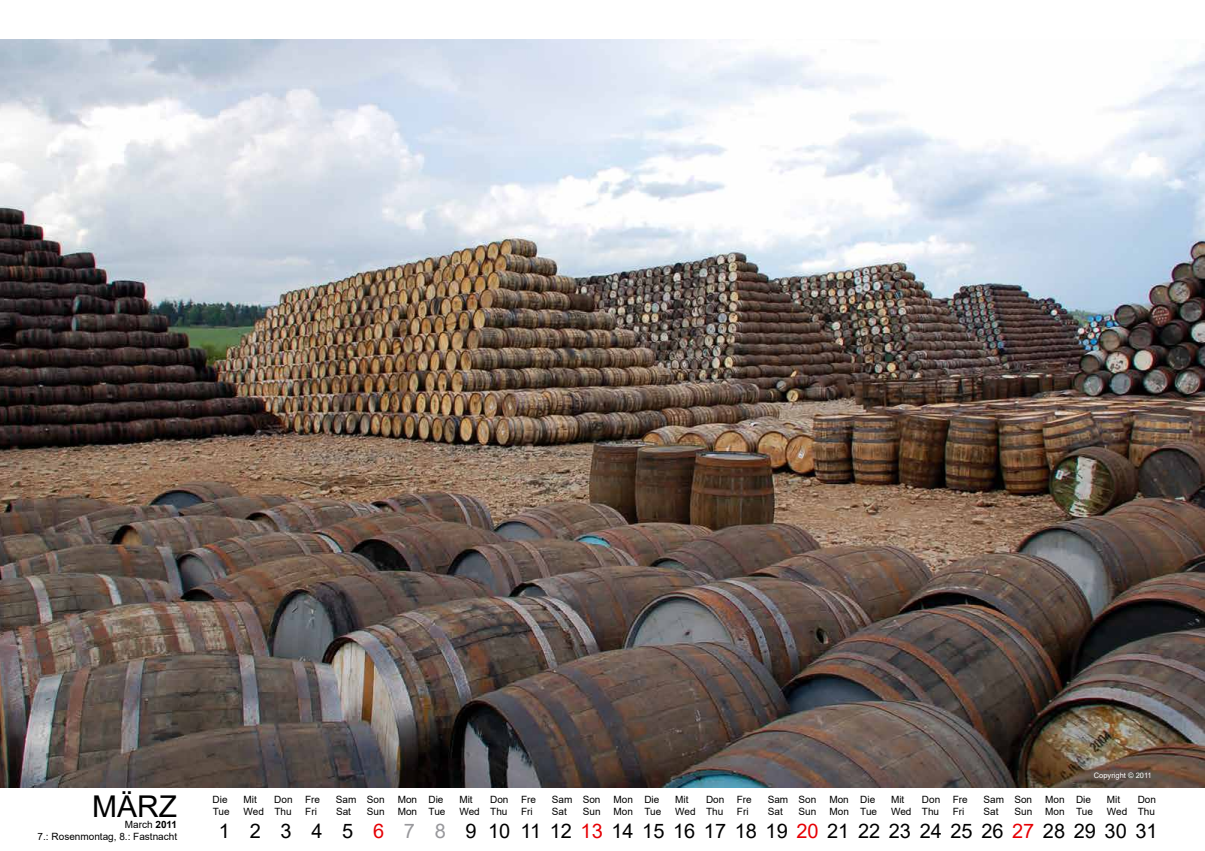
<style>
.page{position:relative;width:1205px;height:851px;background:#fff}
.page>*{position:absolute;margin:0;border:0;box-sizing:border-box;transform-origin:0 0}
.t1{font:30px "Arial";color:#000}
.t2{font:20px "Arial";color:#000}
.t3{font:10px/12px "Arial";color:#000;text-align:right}
.t4{font:7.5px "Arial";color:#fff}
.s1{color:#e60005}
.s2{color:#98989c}
.s3{font-weight:700}
</style>
<div class="page">
<img style="left:0;top:39px;width:1205px;height:748px">
<p class="t4" style="left:1094px;top:770px;width:59px">Copyright © 2011</p>
<h1 class="t1" style="left:92px;top:785px;width:86px">MÄRZ</h1>
<p class="t3" style="left:213px;top:793px;width:16px">Die</p>
<p class="t3" style="left:243px;top:793px;width:15px">Mit</p>
<p class="t3" style="left:274px;top:793px;width:47px">Don Fre</p>
<p class="t3" style="left:336px;top:793px;width:50px">Sam Son</p>
<p class="t3" style="left:398px;top:793px;width:47px">Mon Die</p>
<p class="t3" style="left:459px;top:793px;width:15px">Mit</p>
<p class="t3" style="left:490px;top:793px;width:47px">Don Fre</p>
<p class="t3" style="left:552px;top:793px;width:50px">Sam Son</p>
<p class="t3" style="left:613px;top:793px;width:47px">Mon Die</p>
<p class="t3" style="left:675px;top:793px;width:15px">Mit</p>
<p class="t3" style="left:706px;top:793px;width:47px">Don Fre</p>
<p class="t3" style="left:768px;top:793px;width:50px">Sam Son</p>
<p class="t3" style="left:829px;top:793px;width:47px">Mon Die</p>
<p class="t3" style="left:891px;top:793px;width:15px">Mit</p>
<p class="t3" style="left:922px;top:793px;width:47px">Don Fre</p>
<p class="t3" style="left:983px;top:793px;width:50px">Sam Son</p>
<p class="t3" style="left:1045px;top:793px;width:47px">Mon Die</p>
<p class="t3" style="left:1107px;top:793px;width:15px">Mit</p>
<p class="t3" style="left:1137px;top:793px;width:20px">Don</p>
<p class="t3" style="left:213px;top:805px;width:18px">Tue</p>
<p class="t3" style="left:244px;top:805px;width:50px">Wed Thu</p>
<p class="t3" style="left:305px;top:805px;width:13px">Fri</p>
<p class="t3" style="left:336px;top:805px;width:17px">Sat</p>
<p class="t3" style="left:367px;top:805px;width:19px">Sun</p>
<p class="t3" style="left:398px;top:805px;width:49px">Mon Tue</p>
<p class="t3" style="left:459px;top:805px;width:50px">Wed Thu</p>
<p class="t3" style="left:521px;top:805px;width:13px">Fri</p>
<p class="t3" style="left:552px;top:805px;width:17px">Sat</p>
<p class="t3" style="left:583px;top:805px;width:19px">Sun</p>
<p class="t3" style="left:613px;top:805px;width:49px">Mon Tue</p>
<p class="t3" style="left:675px;top:805px;width:50px">Wed Thu</p>
<p class="t3" style="left:737px;top:805px;width:13px">Fri</p>
<p class="t3" style="left:768px;top:805px;width:17px">Sat</p>
<p class="t3" style="left:798px;top:805px;width:19px">Sun</p>
<p class="t3" style="left:829px;top:805px;width:49px">Mon Tue</p>
<p class="t3" style="left:891px;top:805px;width:50px">Wed Thu</p>
<p class="t3" style="left:953px;top:805px;width:13px">Fri</p>
<p class="t3" style="left:983px;top:805px;width:17px">Sat</p>
<p class="t3" style="left:1014px;top:805px;width:19px">Sun</p>
<p class="t3" style="left:1045px;top:805px;width:49px">Mon Tue</p>
<p class="t3" style="left:1107px;top:805px;width:50px">Wed Thu</p>
<h2 class="t2" style="left:219px;top:816px;width:940px">1 2 3 4 5 <span class="s1">6</span> <span class="s2">7 8</span> 9 101112<span class="s1">13</span>141516171819<span class="s1">20</span>212223242526<span class="s1">27</span>28293031</h2>
<p class="t3" style="left:38px;top:818px;width:141px">March <span class="s3">2011<br></span>7.: Rosenmontag, 8.: Fastnacht</p>
</div>
